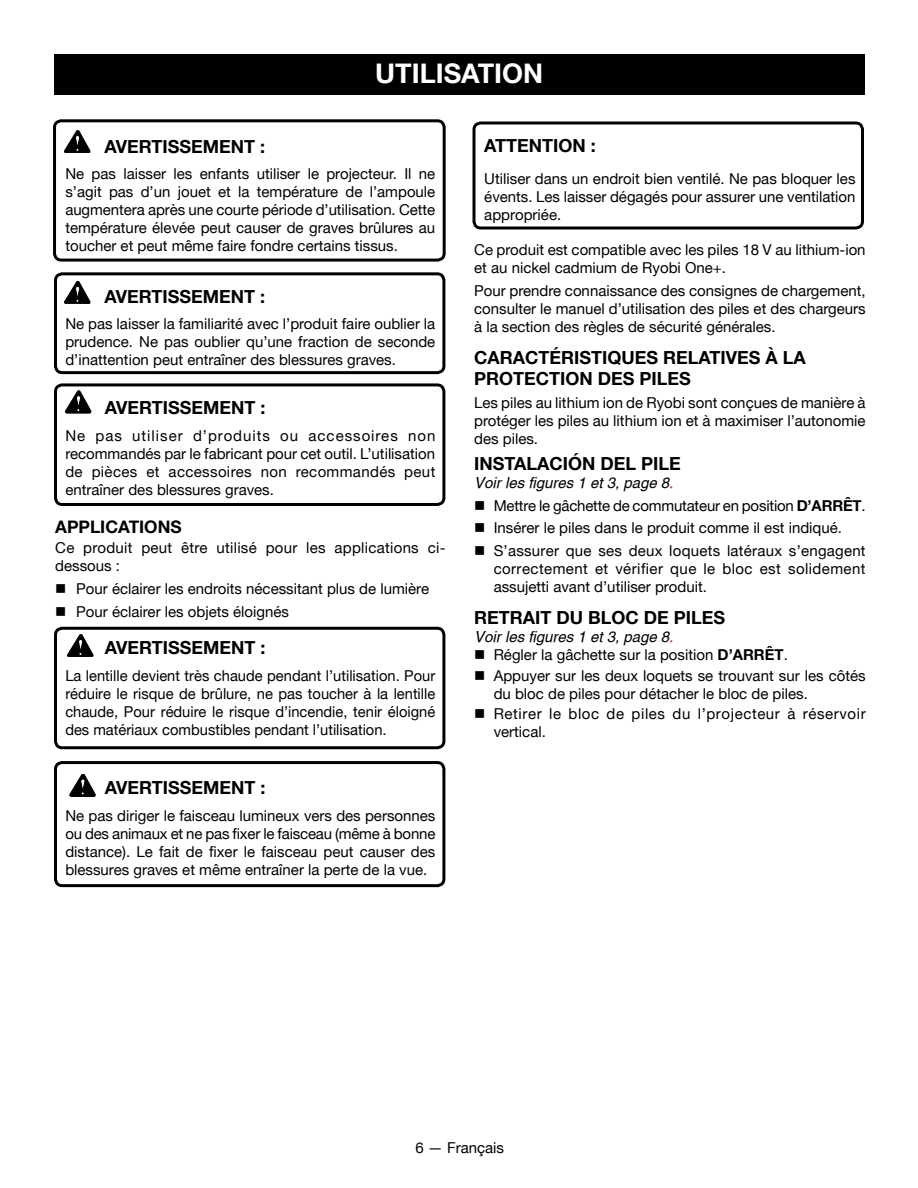
<style>
.page{position:relative;width:918px;height:1188px;background:#fff}
.page>*{position:absolute;margin:0;border:0;box-sizing:border-box;transform-origin:0 0}
.t1{font:700 27px "Helvetica Neue";color:#fff}
.t2{font:700 18px/21.6px "Helvetica Neue";color:#000}
.t3{font:700 17.25px "Helvetica Neue";color:#000}
.t4{font:15px/18px "Helvetica Neue";color:#000;text-align:justify}
.t5{font:15px/18px "Helvetica Neue";letter-spacing:.02em;color:#000}
.t6{font:15px/18px "Helvetica Neue";letter-spacing:.04em;color:#000}
.t7{font:italic 15px "Helvetica";color:#000}
.s1{color:#f00}
.s2{font-weight:700}
</style>
<div class="page">
<div style="left:53px;top:119px;width:393px;height:143px;border:3px solid #000;border-radius:7px"></div>
<svg style="left:64px;top:130px;width:26px;height:23px"></svg>
<div style="left:54px;top:272px;width:391px;height:102px;border:3px solid #000;border-radius:7px"></div>
<svg style="left:64px;top:281px;width:26px;height:23px"></svg>
<div style="left:54px;top:54px;width:811px;height:40px;background:#000"></div>
<div style="left:54px;top:383px;width:391px;height:123px;border:3px solid #000;border-radius:7px"></div>
<svg style="left:65px;top:391px;width:26px;height:22px"></svg>
<div style="left:54px;top:761px;width:391px;height:126px;border:3px solid #000;border-radius:7px"></div>
<div style="left:472px;top:122px;width:392px;height:108px;border:3px solid #000;border-radius:7px"></div>
<div style="left:54px;top:627px;width:391px;height:122px;border:3px solid #000;border-radius:7px"></div>
<svg style="left:68px;top:634px;width:25px;height:23px"></svg>
<svg style="left:70px;top:774px;width:25px;height:22px"></svg>
<h1 class="t1" style="left:375px;top:56px;width:169px">UTILISATION</h1>
<p class="t2" style="left:104px;top:136px;width:162px">AVERTISSEMENT :</p>
<p class="t4" style="left:65px;top:164px;width:371px">Ne pas laisser les enfants utiliser le projecteur. Il ne s’agit pas d’un jouet et la température de l’ampoule augmentera après une courte période d’utilisation. Cette température élevée peut causer de graves brûlures au toucher et peut même faire fondre certains tissus.</p>
<p class="t2" style="left:104px;top:286px;width:162px">AVERTISSEMENT :</p>
<p class="t4" style="left:65px;top:314px;width:372px">Ne pas laisser la familiarité avec l’produit faire oublier la prudence. Ne pas oublier qu’une fraction de seconde d’inattention peut entraîner des blessures graves.</p>
<p class="t2" style="left:105px;top:397px;width:162px">AVERTISSEMENT :</p>
<p class="t4" style="left:65px;top:427px;width:372px">Ne pas utiliser d’produits ou accessoires non recommandés par le fabricant pour cet outil. L’utilisation de pièces et accessoires non recommandés peut entraîner des blessures graves.</p>
<p class="t3" style="left:55px;top:516px;width:128px">APPLICATIONS</p>
<p class="t5" style="left:55px;top:539px;width:392px">Ce produit peut être utilisé pour les applications ci&shy;dessous :</p>
<p class="t4" style="left:55px;top:579px;width:375px">■ Pour éclairer les endroits nécessitant plus de lumière</p>
<p class="t4" style="left:55px;top:602px;width:235px">■ Pour éclairer les objets éloignés</p>
<p class="t2" style="left:105px;top:636px;width:162px">AVERTISSEMENT :</p>
<p class="t4" style="left:65px;top:666px;width:371px">La lentille devient très chaude pendant l’utilisation. Pour réduire le risque de brûlure, ne pas toucher à la lentille chaude, Pour réduire le risque d’incendie, tenir éloigné des matériaux combustibles pendant l’utilisation.</p>
<p class="t2" style="left:105px;top:777px;width:162px">AVERTISSEMENT :</p>
<p class="t4" style="left:65px;top:807px;width:372px">Ne pas diriger le faisceau lumineux vers des personnes ou des animaux et ne pas fixer le faisceau (même à bonne distance). Le fait de fixer le faisceau peut causer des blessures graves et même entraîner la perte de la vue.</p>
<p class="t2" style="left:484px;top:135px;width:113px">ATTENTION :</p>
<p class="t4" style="left:484px;top:169px;width:373px">Utiliser dans un endroit bien ventilé. Ne pas bloquer les évents. Les laisser dégagés pour assurer une ventilation appropriée.</p>
<p class="t4" style="left:474px;top:241px;width:393px">Ce produit est compatible avec les piles 18 V au lithium-ion et au nickel cadmium de Ryobi One+.</p>
<p class="t4" style="left:474px;top:281px;width:393px">Pour prendre connaissance des consignes de chargement, consulter le manuel d’utilisation des piles et des chargeurs à la section des règles de sécurité générales.</p>
<p class="t2" style="left:474px;top:346px;width:333px">CARACTÉRISTIQUES RELATIVES À LA<br>PROTECTION DES PILES</p>
<p class="t4" style="left:474px;top:393px;width:393px">Les piles au lithium ion de Ryobi sont conçues de manière à protéger les piles au lithium ion et à maximiser l’autonomie des piles.</p>
<p class="t2" style="left:474px;top:452px;width:189px">INSTALACIÓN DEL PILE</p>
<p class="t7" style="left:474px;top:474px;width:201px">Voir les figures 1 et 3, page 8<span class="s1">.</span></p>
<p class="t4" style="left:474px;top:496px;width:393px">■ Mettre le gâchette de commutateur en position <span class="s2">D’ARRÊT</span>.</p>
<p class="t4" style="left:474px;top:519px;width:369px">■ Insérer le piles dans le produit comme il est indiqué.</p>
<p class="t4" style="left:494px;top:541px;width:374px;text-indent:-20px">■ S’assurer que ses deux loquets latéraux s’engagent correctement et vérifier que le bloc est solidement assujetti avant d’utiliser produit.</p>
<p class="t2" style="left:474px;top:606px;width:253px">RETRAIT DU BLOC DE PILES</p>
<p class="t7" style="left:474px;top:628px;width:201px">Voir les figures 1 et 3, page 8<span class="s1">.</span></p>
<p class="t4" style="left:474px;top:645px;width:315px">■ Régler la gâchette sur la position <span class="s2">D’ARRÊT</span>.</p>
<p class="t4" style="left:494px;top:666px;width:374px;text-indent:-20px">■ Appuyer sur les deux loquets se trouvant sur les côtés du bloc de piles pour détacher le bloc de piles.</p>
<p class="t6" style="left:494px;top:705px;width:374px;text-indent:-20px">■ Retirer le bloc de piles du l’projecteur à réservoir vertical.</p>
<p class="t4" style="left:415px;top:1139px;width:90px">6 — Français</p>
</div>
